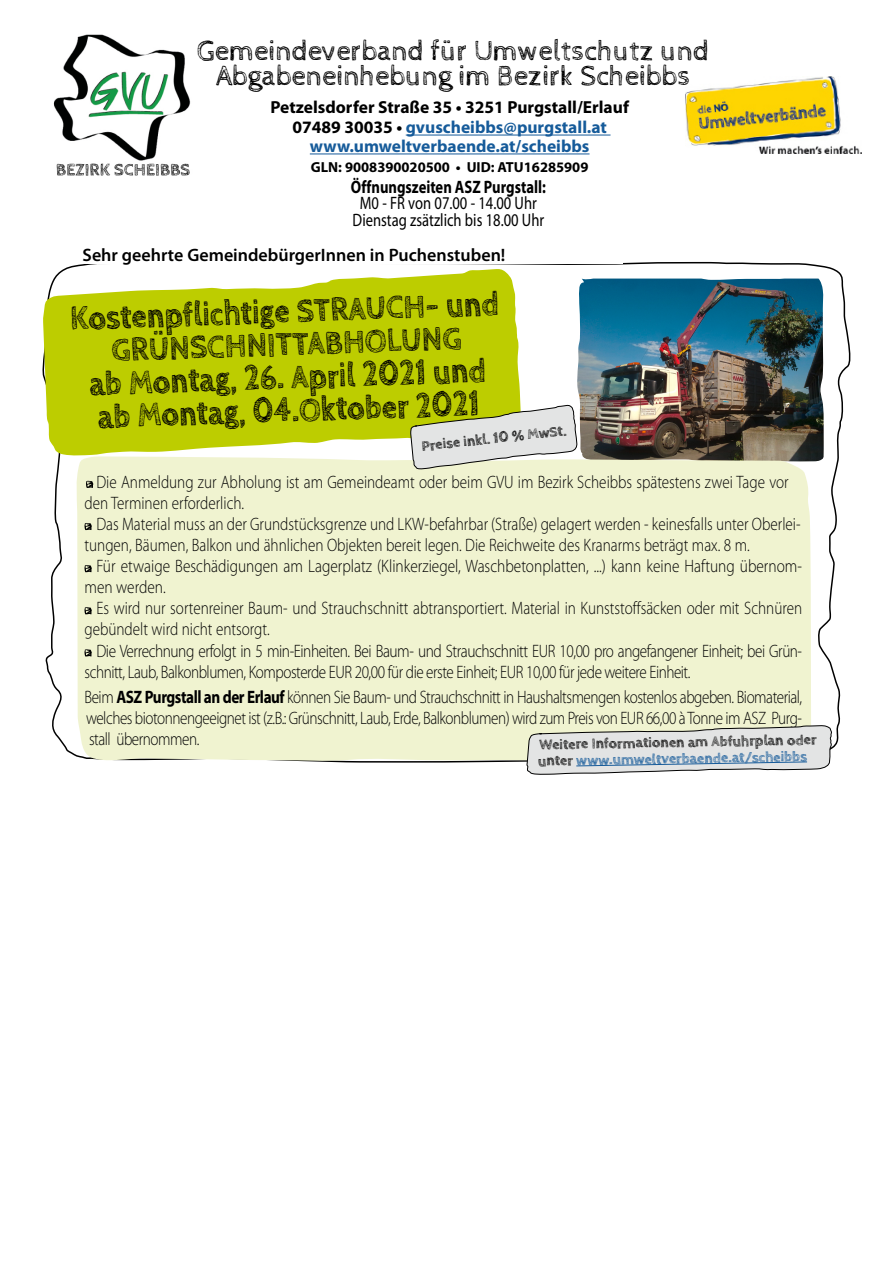
<style>
.page{position:relative;width:893px;height:1263px;background:#fff}
.page>*{position:absolute;margin:0;border:0;box-sizing:border-box;transform-origin:0 0}
.t1{font:700 34.35px/33px "Cabin Sketch";color:#000;text-align:center;scale:.9 1}
.t2{font:29.1px/24.8px "Cabin Sketch";color:#000;text-align:center}
.t3{font:300 18px/21px "Myriad Pro";color:#000;scale:.84 1}
.t4{font:300 18px/21px "Myriad Pro";letter-spacing:-.03em;color:#000;scale:.85 1}
.t5{font:300 18px/21px "Myriad Pro";color:#000;scale:.85 1}
.t6{font:18px/16.5px "Myriad Pro";color:#000;text-align:center;scale:.81 1}
.t7{font:600 18px "Myriad Pro";color:#000}
.t8{font:700 18px "Myriad Pro";color:#000;scale:.81 1}
.t9{font:700 17.4px/19.6px "Myriad Pro";color:#165b9a;text-align:center}
.t10{font:700 14.7px/16.5px "Cabin Sketch";color:#000}
.t11{font:700 14.55px "Myriad Pro";color:#000}
.s1{color:#000}
.s2{font-weight:700}
.s3{color:#165b9a}
</style>
<div class="page">
<svg style="left:42px;top:261px;width:809px;height:495px"></svg>
<div style="left:50px;top:246px;width:573px;height:18px;background:#fff"></div>
<img style="left:577px;top:279px;width:247px;height:183px">
<svg style="left:43px;top:269px;width:478px;height:187px;fill:#bdcd00"></svg>
<img style="left:685px;top:77px;width:177px;height:77px">
<img style="left:53px;top:34px;width:138px;height:142px">
<hr style="left:406px;top:135px;width:204px;height:1px;background:#165b9a">
<hr style="left:310px;top:153px;width:279px;height:1px;background:#165b9a">
<div style="left:75px;top:456px;width:736px;height:307px;background:#f0f3d0"></div>
<svg style="left:86px;top:481px;width:7px;height:7px"></svg>
<svg style="left:85px;top:523px;width:7px;height:7px"></svg>
<svg style="left:85px;top:565px;width:7px;height:7px"></svg>
<svg style="left:85px;top:607px;width:7px;height:7px"></svg>
<svg style="left:85px;top:649px;width:7px;height:7px"></svg>
<svg style="left:410px;top:404px;width:168px;height:70px"></svg>
<svg style="left:526px;top:725px;width:307px;height:50px"></svg>
<h2 class="t2" style="left:197px;top:39px;width:514px">Gemeindeverband für Umweltschutz und<br>Abgabeneinhebung im Bezirk Scheibbs</h2>
<p class="t9" style="left:270px;top:97px;width:360px"><span class="s1">Petzelsdorfer Straße 35 • 3251 Purgstall/Erlauf<br>07489 30035 •</span> gvuscheibbs@purgstall.at www.umweltverbaende.at/scheibbs</p>
<p class="t11" style="left:311px;top:158px;width:279px">GLN: 9008390020500 • UID: ATU16285909</p>
<p class="t8" style="left:351px;top:175px;width:242px">Öffnungszeiten ASZ Purgstall:</p>
<p class="t6" style="left:353px;top:195px;width:238px">M0 - FR von 07.00 - 14.00 Uhr<br>Dienstag zsätzlich bis 18.00 Uhr</p>
<p class="t7" style="left:83px;top:244px;width:424px">Sehr geehrte GemeindebürgerInnen in Puchenstuben!</p>
<h1 class="t1" style="left:70px;top:303px;width:478px;rotate:-2deg">Kostenpflichtige STRAUCH- und<br>GRÜNSCHNITTABHOLUNG<br>ab Montag, 26. April 2021 und ab Montag, 04.Oktober 2021</h1>
<p class="t10" style="left:421px;top:438px;width:147px;rotate:-6deg">Preise inkl. 10 % MwSt.</p>
<p class="t3" style="left:85px;top:471px;width:840px;text-indent:12px">Die Anmeldung zur Abholung ist am Gemeindeamt oder beim GVU im Bezirk Scheibbs spätestens zwei Tage vor den Terminen erforderlich.</p>
<p class="t3" style="left:85px;top:513px;width:854px;text-indent:12px">Das Material muss an der Grundstücksgrenze und LKW-befahrbar (Straße) gelagert werden - keinesfalls unter Oberlei&shy;tungen, Bäumen, Balkon und ähnlichen Objekten bereit legen. Die Reichweite des Kranarms beträgt max. 8 m.</p>
<p class="t5" style="left:85px;top:555px;width:846px;text-indent:12px">Für etwaige Beschädigungen am Lagerplatz (Klinkerziegel, Waschbetonplatten, ...) kann keine Haftung übernom&shy;men werden.</p>
<p class="t3" style="left:85px;top:598px;width:856px;text-indent:12px">Es wird nur sortenreiner Baum- und Strauchschnitt abtransportiert. Material in Kunststoffsäcken oder mit Schnüren gebündelt wird nicht entsorgt.</p>
<p class="t4" style="left:85px;top:640px;width:846px;text-indent:12px">Die Verrechnung erfolgt in 5 min-Einheiten. Bei Baum- und Strauchschnitt EUR 10,00 pro angefangener Einheit; bei Grün&shy;schnitt, Laub, Balkonblumen, Komposterde EUR 20,00 für die erste Einheit; EUR 10,00 für jede weitere Einheit.</p>
<p class="t3" style="left:85px;top:686px;width:856px;text-align:justify">Beim <span class="s2">ASZ Purgstall an der Erlauf</span> können Sie Baum- und Strauchschnitt in Haushaltsmengen kostenlos abgeben. Biomaterial, welches biotonnengeeignet ist (z.B.: Grünschnitt, Laub, Erde, Balkonblumen) wird zum Preis von EUR 66,00 à Tonne im ASZ Purg&shy;stall übernommen.</p>
<p class="t10" style="left:538px;top:737px;width:280px;rotate:-1deg">Weitere Informationen am Abfuhrplan oder unter <span class="s3">www.umweltverbaende.at/scheibbs</span></p>
</div>
